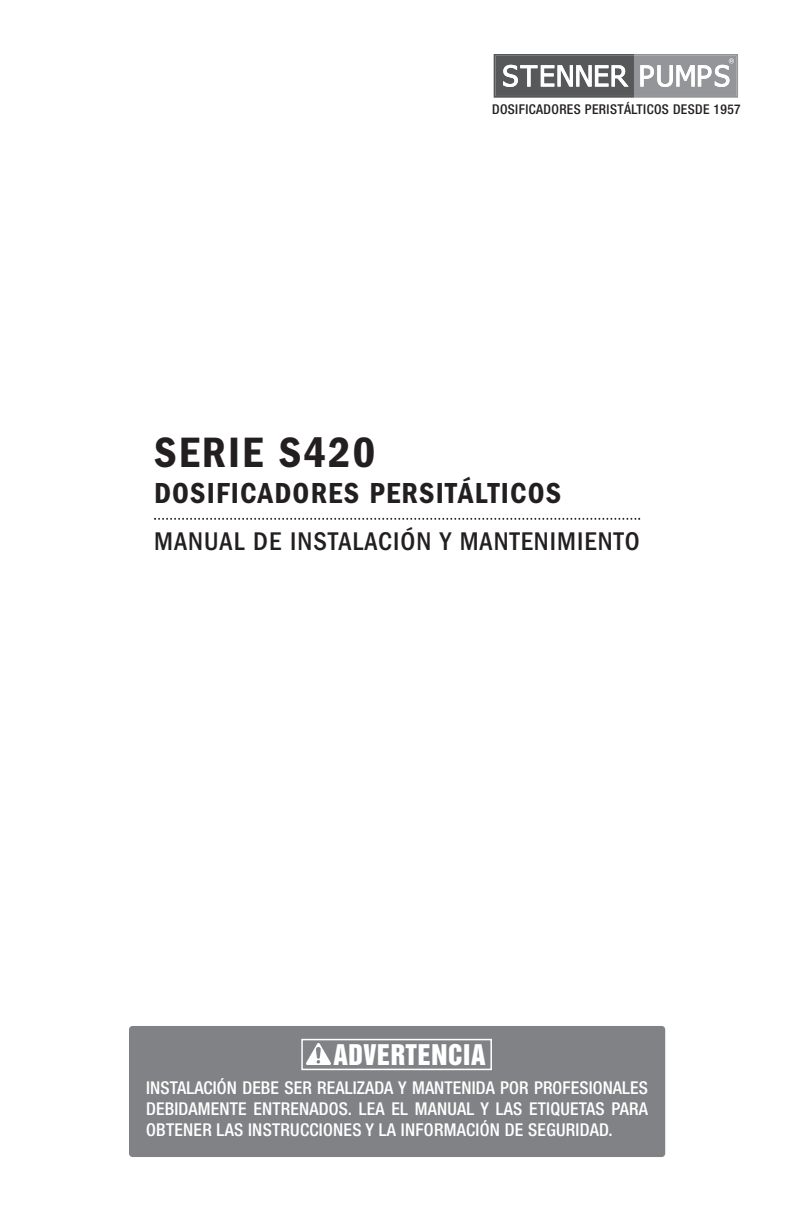
<style>
.page{position:relative;width:792px;height:1224px;background:#fff}
.page>*{position:absolute;margin:0;border:0;box-sizing:border-box;transform-origin:0 0}
.t1{font:600 condensed 44px "Franklin Gothic";letter-spacing:.05em;color:#231f20}
.t2{font:600 condensed 30px "Franklin Gothic";letter-spacing:.04em;color:#231f20}
.t3{font:500 condensed 26.4px "Franklin Gothic";letter-spacing:.04em;color:#231f20}
.t4{font:26px "Helvetica Inserat";letter-spacing:.025em;color:#fff}
.t5{font:500 condensed 17.6px/20.6px "Helvetica Neue";letter-spacing:.015em;color:#fff;text-align:justify}
.t6{font:500 condensed 13.6px "Helvetica Neue";letter-spacing:.03em;color:#231f20}
</style>
<div class="page">
<svg style="left:154px;top:518px;width:486px;height:2px"></svg>
<svg style="left:494px;top:54px;width:244px;height:44px"></svg>
<div style="left:129px;top:1026px;width:536px;height:131px;background:#808285;border-radius:4px"></div>
<div style="left:301px;top:1039px;width:191px;height:31px;border:2px solid #fff"></div>
<img style="left:307px;top:1043px;width:24px;height:22px">
<p class="t6" style="left:492px;top:104px;width:250px">DOSIFICADORES PERISTÁLTICOS DESDE 1957</p>
<h1 class="t1" style="left:154px;top:438px;width:223px">SERIE S420</h1>
<h2 class="t2" style="left:154px;top:483px;width:409px">DOSIFICADORES PERSITÁLTICOS</h2>
<h3 class="t3" style="left:154px;top:532px;width:487px">MANUAL DE INSTALACIÓN Y MANTENIMIENTO</h3>
<h3 class="t4" style="left:333px;top:1044px;width:154px">ADVERTENCIA</h3>
<p class="t5" style="left:146px;top:1079px;width:503px">INSTALACIÓN DEBE SER REALIZADA Y MANTENIDA POR PROFESIONALES DEBIDAMENTE ENTRENADOS. LEA EL MANUAL Y LAS ETIQUETAS PARA OBTENER LAS INSTRUCCIONES Y LA INFORMACIÓN DE SEGURIDAD.</p>
</div>
